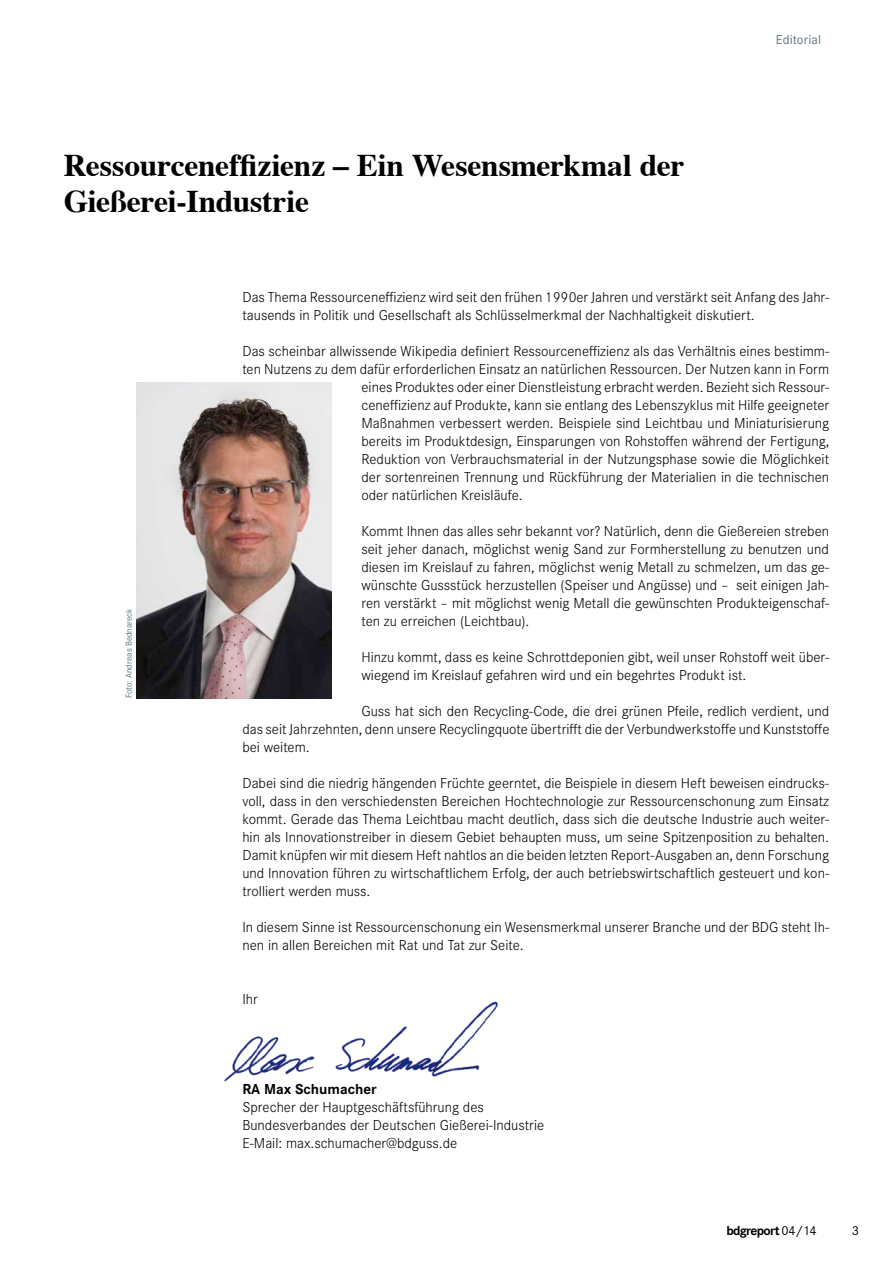
<style>
.page{position:relative;width:893px;height:1263px;background:#fff}
.page>*{position:absolute;margin:0;border:0;box-sizing:border-box;transform-origin:0 0}
.t1{font:700 31.5px/36px "Times";letter-spacing:-.01em;color:#000}
.t2{font:300 15px/18px "Corporate S";color:#000}
.t3{font:700 15px "Corporate S";color:#000}
.t4{font:700 13.5px "Corporate S";letter-spacing:-.05em;color:#000}
.t5{font:13.5px "Corporate S";letter-spacing:.005em;color:#5b7784}
.t6{font:13.5px "Corporate S";color:#000}
.t7{font:9px "Corporate S";color:#5b7784}
.s1{font-weight:400}
</style>
<div class="page">
<img style="left:224px;top:1001px;width:274px;height:81px">
<img style="left:136px;top:383px;width:196px;height:315px">
<h1 class="t1" style="left:64px;top:144px;width:622px">Ressourceneffizienz – Ein Wesensmerkmal der<br>Gießerei-Industrie</h1>
<p class="t5" style="left:776px;top:32px;width:47px">Editorial</p>
<p class="t7" style="left:124px;top:698px;width:92px;rotate:-90deg">Foto: Andreas Bednareck</p>
<p class="t2" style="left:242px;top:288px;width:588px">Das Thema Ressourceneffizienz wird seit den frühen 1990er Jahren und verstärkt seit Anfang des Jahr&shy;tausends in Politik und Gesellschaft als Schlüsselmerkmal der Nachhaltigkeit diskutiert.</p>
<p class="t2" style="left:242px;top:342px;width:588px">Das scheinbar allwissende Wikipedia definiert Ressourceneffizienz als das Verhältnis eines bestimm-</p>
<p class="t2" style="left:242px;top:360px;width:588px">ten Nutzens zu dem dafür erforderlichen Einsatz an natürlichen Ressourcen. Der Nutzen kann in Form</p>
<p class="t2" style="left:361px;top:378px;width:469px">eines Produktes oder einer Dienstleistung erbracht werden. Bezieht sich Ressour-</p>
<p class="t2" style="left:361px;top:396px;width:469px">ceneffizienz auf Produkte, kann sie entlang des Lebenszyklus mit Hilfe geeigneter</p>
<p class="t2" style="left:361px;top:414px;width:469px">Maßnahmen verbessert werden. Beispiele sind Leichtbau und Miniaturisierung</p>
<p class="t2" style="left:361px;top:432px;width:469px">bereits im Produktdesign, Einsparungen von Rohstoffen während der Fertigung,</p>
<p class="t2" style="left:361px;top:450px;width:469px">Reduktion von Verbrauchsmaterial in der Nutzungsphase sowie die Möglichkeit</p>
<p class="t2" style="left:361px;top:468px;width:469px">der sortenreinen Trennung und Rückführung der Materialien in die technischen</p>
<p class="t2" style="left:361px;top:486px;width:163px">oder natürlichen Kreisläufe.</p>
<p class="t2" style="left:361px;top:522px;width:469px;text-align:justify">Kommt Ihnen das alles sehr bekannt vor? Natürlich, denn die Gießereien streben seit jeher danach, möglichst wenig Sand zur Formherstellung zu benutzen und diesen im Kreislauf zu fahren, möglichst wenig Metall zu schmelzen, um das ge&shy;wünschte Gussstück herzustellen (Speiser und Angüsse) und – seit einigen Jah&shy;ren verstärkt – mit möglichst wenig Metall die gewünschten Produkteigenschaf&shy;ten zu erreichen (Leichtbau).</p>
<p class="t2" style="left:361px;top:648px;width:469px">Hinzu kommt, dass es keine Schrottdeponien gibt, weil unser Rohstoff weit über&shy;wiegend im Kreislauf gefahren wird und ein begehrtes Produkt ist.</p>
<p class="t2" style="left:242px;top:702px;width:589px;text-align:justify;text-indent:119px">Guss hat sich den Recycling-Code, die drei grünen Pfeile, redlich verdient, und das seit Jahrzehnten, denn unsere Recyclingquote übertrifft die der Verbundwerkstoffe und Kunststoffe bei weitem.</p>
<p class="t2" style="left:242px;top:774px;width:588px;text-align:justify">Dabei sind die niedrig hängenden Früchte geerntet, die Beispiele in diesem Heft beweisen eindrucks&shy;voll, dass in den verschiedensten Bereichen Hochtechnologie zur Ressourcenschonung zum Einsatz kommt. Gerade das Thema Leichtbau macht deutlich, dass sich die deutsche Industrie auch weiter&shy;hin als Innovationstreiber in diesem Gebiet behaupten muss, um seine Spitzenposition zu behalten.<br>Damit knüpfen wir mit diesem Heft nahtlos an die beiden letzten Report-Ausgaben an, denn Forschung und Innovation führen zu wirtschaftlichem Erfolg, der auch betriebswirtschaftlich gesteuert und kon&shy;trolliert werden muss.</p>
<p class="t2" style="left:242px;top:918px;width:588px">In diesem Sinne ist Ressourcenschonung ein Wesensmerkmal unserer Branche und der BDG steht Ih&shy;nen in allen Bereichen mit Rat und Tat zur Seite.</p>
<p class="t2" style="left:242px;top:990px;width:17px">Ihr</p>
<p class="t3" style="left:242px;top:1081px;width:136px">RA Max Schumacher</p>
<p class="t2" style="left:242px;top:1098px;width:303px">Sprecher der Hauptgeschäftsführung des<br>Bundesverbandes der Deutschen Gießerei-Industrie<br>E-Mail: max.schumacher@bdguss.de</p>
<p class="t4" style="left:726px;top:1223px;width:92px">bdgreport <span class="s1">04/14</span></p>
<p class="t6" style="left:852px;top:1223px;width:9px">3</p>
</div>
